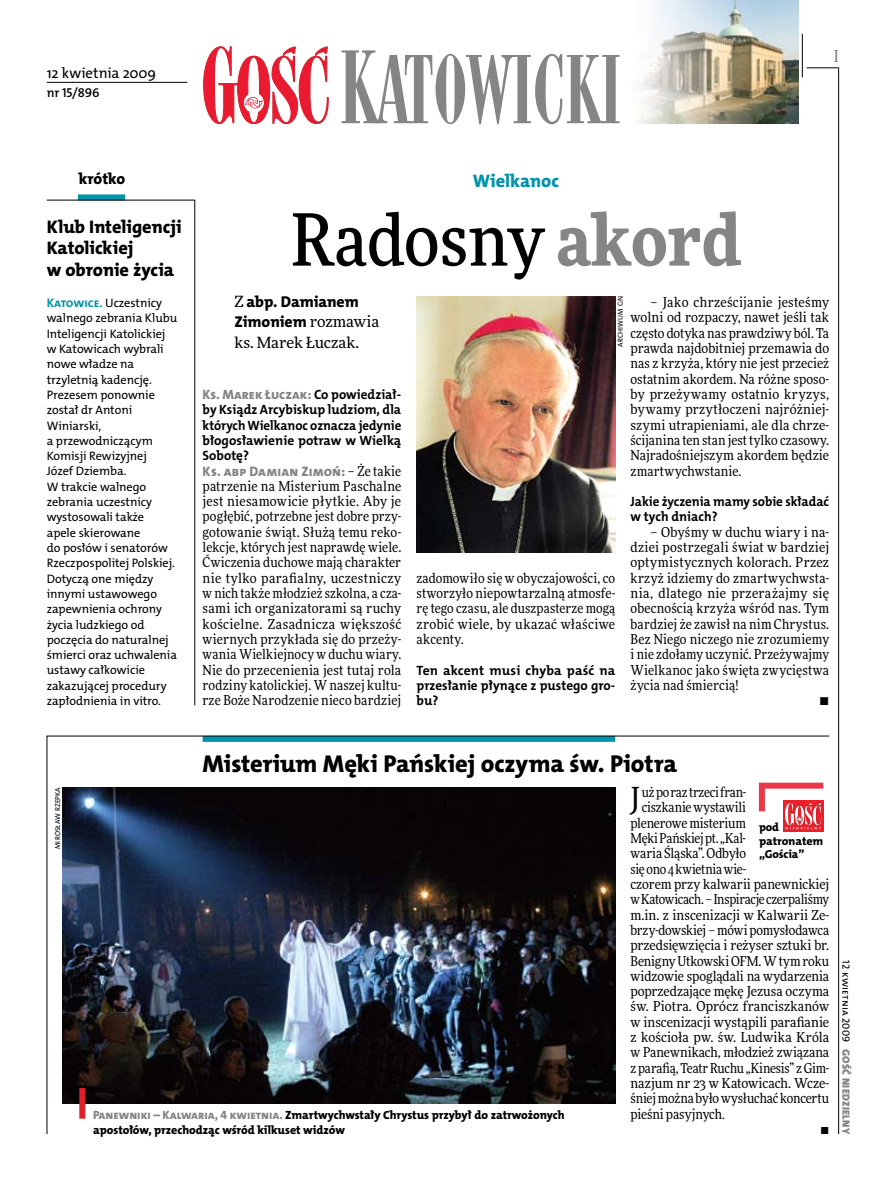
<style>
.page{position:relative;width:893px;height:1191px;background:#fff}
.page>*{position:absolute;margin:0;border:0;box-sizing:border-box;transform-origin:0 0}
.t1{font:500 72px "Freeday Narrow";color:#000}
.t2{font:24.45px "The Mix HP8 Ex Bld";letter-spacing:.005em;color:#000}
.t3{font:18.3px/21.6px "The Mix HP8 Ex Bld";letter-spacing:.01em;color:#000}
.t4{font:18.3px "The Mix HP8 Ex Bld";color:#0093aa}
.t5{font:500 16.5px "Freeday Narrow";color:#858486;scale:.9 1}
.t6{font:15.75px/20.4px "The Mix HP8 Ex Bld";letter-spacing:.01em;color:#000}
.t7{font:15.45px "Freeday News";letter-spacing:-.01em;color:#000}
.t8{font:14.85px "The Mix HP5 Plain";color:#000}
.t9{font:13.65px/15.3px "Freeday Narrow News";letter-spacing:.005em;color:#000;text-align:justify}
.t10{font:13.65px "Freeday Narrow News";letter-spacing:-.015em;color:#000}
.t11{font:13.65px "Freeday Narrow News";letter-spacing:-.02em;color:#000}
.t12{font:13.65px "Freeday Narrow News";letter-spacing:.025em;color:#000}
.t13{font:13.65px "The Mix HP8 Ex Bld";letter-spacing:.01em;color:#858486}
.t14{font:13.5px/15.3px "The Mix HP7 Bld";color:#000;text-align:justify}
.t15{font:13.5px "The Mix HP8 Ex Bld";color:#858486}
.t16{font:12.9px "The Mix HP6 Se Bld";letter-spacing:-.01em;color:#000}
.t17{font:12.3px/15.3px "The Mix HP5 Plain";letter-spacing:-.005em;color:#000}
.t18{font:12.3px "Freeday Narrow News";color:#000}
.t19{font:12px/15.3px "The Mix HP8 Ex Bld";letter-spacing:-.005em;color:#000}
.t20{font:11.7px/13.5px "The Mix HP8 Ex Bld";letter-spacing:.02em;color:#000}
.t21{font:10.5px "The Mix HP9 Blk";letter-spacing:.025em;color:#858486}
.t22{font:10.5px "The Mix HP5 Plain";letter-spacing:.02em;color:#000}
.t23{font:7.2px "The Mix HP5 Plain";letter-spacing:.015em;color:#000}
.s1{font-family:"The Mix HP7 Bld";font-size:12.6px;color:#0093aa}
.s2{font-weight:900;color:#858486}
.s3{font-family:"Freeday News";font-size:15.45px}
.s4{font-family:"The Mix HP7 Bld";color:#000}
.s5{font-family:"Freeday Narrow News";color:#000}
.s6{font-size:30.45px}
.s7{font-size:12.3px}
.s8{color:#858486}
</style>
<div class="page">
<hr style="left:838px;top:68px;width:1px;height:1066px;background:#000">
<hr style="left:802px;top:34px;width:1px;height:43px;background:#000">
<hr style="left:806px;top:68px;width:33px;height:1px;background:#000">
<svg style="left:47px;top:735px;width:783px;height:399px"></svg>
<hr style="left:47px;top:82px;width:140px;height:1px;background:#000">
<img style="left:639px;top:0;width:159px;height:123px">
<svg style="left:203px;top:46px;width:126px;height:78px"></svg>
<svg style="left:342px;top:50px;width:277px;height:74px"></svg>
<img style="left:62px;top:787px;width:553px;height:316px">
<div style="left:79px;top:1088px;width:6px;height:30px;background:#df1f2a"></div>
<img style="left:416px;top:296px;width:199px;height:256px">
<div style="left:78px;top:194px;width:47px;height:6px;background:#0093aa"></div>
<svg style="left:46px;top:200px;width:149px;height:505px"></svg>
<div style="left:783px;top:800px;width:40px;height:31px;background:#ea202c"></div>
<svg style="left:756px;top:779px;width:73px;height:50px"></svg>
<p class="t8" style="left:47px;top:63px;width:111px">12 kwietnia 2009</p>
<p class="t16" style="left:47px;top:85px;width:54px">nr 15/896</p>
<p class="t5" style="left:834px;top:46px;width:6px">I</p>
<p class="t6" style="left:79px;top:168px;width:48px">krótko</p>
<h3 class="t3" style="left:47px;top:216px;width:136px">Klub Inteligencji<br>Katolickiej<br>w obronie życia</h3>
<p class="t17" style="left:47px;top:295px;width:132px"><span class="s1">Katowice.</span> U czestnicy walnego zebrania Klubu<br>I nteligencji Katolickiej w Katowicach wybrali nowe władze na trzyletnią kadencję.<br>Prezesem ponownie został dr Antoni<br>Winiarski,<br>a przewodniczącym<br>Komisji Rewizyjnej<br>Józef Dziemba.<br>W trakcie walnego zebrania uczestnicy wystosowali także<br>apele skierowane<br>do posłów i senatorów<br>Rzeczpospolitej Polskiej.<br>Dotyczą one między innymi ustawowego zapewnienia ochrony życia ludzkiego od poczęcia do naturalnej śmierci oraz uchwalenia ustawy całkowicie zakazującej procedury zapłodnienia in vitro.</p>
<h3 class="t4" style="left:473px;top:169px;width:88px">Wielkanoc</h3>
<h1 class="t1" style="left:291px;top:195px;width:451px">Radosny <span class="s2">akord</span></h1>
<p class="t6" style="left:234px;top:291px;width:146px"><span class="s3">Z</span> abp. Damianem<br>Zimoniem <span class="s3">rozmawia</span></p>
<p class="t7" style="left:234px;top:332px;width:126px">ks. Marek Łuczak.</p>
<p class="t15" style="left:203px;top:386px;width:200px">Ks. Marek Łuczak: <span class="s4">Co powiedział-</span></p>
<p class="t14" style="left:203px;top:402px;width:200px">by Ksiądz Arcybiskup ludziom, dla których Wielkanoc oznacza jedynie błogosławienie potraw w Wielką Sobotę?</p>
<p class="t13" style="left:203px;top:462px;width:200px">Ks. abp Damian Zimoń: <span class="s5">– Że takie</span></p>
<p class="t9" style="left:203px;top:478px;width:200px">patrzenie na Misterium Paschalne jest niesamowicie płytkie. Aby je pogłębić, potrzebne jest dobre przy&shy;gotowanie świąt. Służą temu reko&shy;lekcje, których jest naprawdę wiele.<br>Ćwiczenia duchowe mają charakter nie tylko parafialny, uczestniczy w nich także młodzież szkolna, a cza&shy;sami ich organizatorami są ruchy kościelne. Zasadnicza większość wiernych przykłada się do przeży&shy;wania Wielkiejnocy w duchu wiary.<br>Nie do przecenienia jest tutaj rola rodziny katolickiej. W naszej kultu&shy;rze Boże Narodzenie nieco bardziej</p>
<p class="t9" style="left:630px;top:294px;width:200px;text-indent:20px">– Jako chrześcijanie jesteśmy wolni od rozpaczy, nawet jeśli tak często dotyka nas prawdziwy ból. Ta prawda najdobitniej przemawia do nas z krzyża, który nie jest przecież ostatnim akordem. Na różne sposo&shy;by przeżywamy ostatnio kryzys, bywamy przytłoczeni najróżniej&shy;szymi utrapieniami, ale dla chrze&shy;ścijanina ten stan jest tylko czasowy.<br>Najradośniejszym akordem będzie zmartwychwstanie.</p>
<p class="t14" style="left:630px;top:494px;width:200px">Jakie życzenia mamy sobie składać w tych dniach?</p>
<p class="t9" style="left:650px;top:524px;width:181px">– Obyśmy w duchu wiary i na-</p>
<p class="t9" style="left:630px;top:539px;width:200px">dziei postrzegali świat w bardziej</p>
<p class="t9" style="left:630px;top:555px;width:200px">optymistycznych kolorach. Przez</p>
<p class="t9" style="left:630px;top:570px;width:200px">krzyż idziemy do zmartwychwsta-</p>
<p class="t12" style="left:630px;top:585px;width:200px">nia, dlatego nie przerażajmy się</p>
<p class="t9" style="left:630px;top:600px;width:200px">obecnością krzyża wśród nas. Tym</p>
<p class="t9" style="left:630px;top:616px;width:200px">bardziej że zawisł na nim Chrystus.</p>
<p class="t9" style="left:630px;top:631px;width:200px">Bez Niego niczego nie zrozumiemy</p>
<p class="t9" style="left:630px;top:646px;width:200px">i nie zdołamy uczynić. Przeżywajmy</p>
<p class="t9" style="left:630px;top:662px;width:200px">Wielkanoc jako święta zwycięstwa</p>
<p class="t9" style="left:630px;top:677px;width:110px">życia nad śmiercią!</p>
<p class="t9" style="left:820px;top:692px;width:11px">•</p>
<p class="t23" style="left:616px;top:347px;width:52px;rotate:-90deg">archiwum GN</p>
<p class="t9" style="left:417px;top:570px;width:200px">zadomowiło się w obyczajowości, co stworzyło niepowtarzalną atmosfe&shy;rę tego czasu, ale duszpasterze mogą zrobić wiele, by ukazać właściwe akcenty.</p>
<p class="t14" style="left:417px;top:662px;width:200px">Ten akcent musi chyba paść na przesłanie płynące z pustego gro&shy;bu?</p>
<p class="t23" style="left:53px;top:849px;width:63px;rotate:-90deg">Mirosław rzepka</p>
<h2 class="t2" style="left:203px;top:747px;width:476px">Misterium Męki Pańskiej oczyma św. Piotra</h2>
<p class="t9" style="left:630px;top:784px;width:117px"><span class="s6">J</span>uż po raz trzeci fran-</p>
<p class="t9" style="left:642px;top:799px;width:106px">ciszkanie wystawili</p>
<p class="t10" style="left:630px;top:814px;width:117px">plenerowe misterium</p>
<p class="t11" style="left:630px;top:829px;width:117px">Męki Pańskiej pt. „Kal-</p>
<p class="t9" style="left:630px;top:845px;width:117px">waria Śląska”. Odbyło</p>
<p class="t10" style="left:630px;top:860px;width:117px">się ono 4 kwietnia wie-</p>
<p class="t9" style="left:630px;top:876px;width:200px">czorem przy kalwarii panewnickiej</p>
<p class="t11" style="left:630px;top:891px;width:200px">wKatowicach. – Inspiracje czerpaliśmy</p>
<p class="t9" style="left:630px;top:907px;width:200px">m.in. z inscenizacji w Kalwarii Ze-</p>
<p class="t10" style="left:630px;top:921px;width:200px">brzy-dowskiej – mówi pomysłodawca</p>
<p class="t9" style="left:630px;top:937px;width:200px">przedsięwzięcia i reżyser sztuki br.</p>
<p class="t9" style="left:630px;top:953px;width:200px">Benigny Utkowski OFM. Wtym roku</p>
<p class="t9" style="left:630px;top:968px;width:200px">widzowie spoglądali na wydarzenia</p>
<p class="t9" style="left:630px;top:983px;width:200px">poprzedzające mękę Jezusa oczyma</p>
<p class="t9" style="left:630px;top:998px;width:200px">św. Piotra. Oprócz franciszkanów</p>
<p class="t9" style="left:630px;top:1014px;width:200px">w inscenizacji wystąpili parafianie</p>
<p class="t9" style="left:630px;top:1029px;width:200px">z kościoła pw. św. Ludwika Króla</p>
<p class="t9" style="left:630px;top:1044px;width:200px">w Panewnikach, młodzież związana</p>
<p class="t9" style="left:630px;top:1060px;width:200px">z parafią, Teatr Ruchu „Kinesis” zGim-</p>
<p class="t9" style="left:630px;top:1075px;width:200px">nazjum nr 23 w Katowicach. Wcze-</p>
<p class="t9" style="left:630px;top:1090px;width:200px">śniej można było wysłuchać koncertu</p>
<p class="t9" style="left:630px;top:1106px;width:96px">pieśni pasyjnych<span class="s7">.</span></p>
<p class="t18" style="left:820px;top:1122px;width:10px">•</p>
<p class="t20" style="left:759px;top:820px;width:65px">pod patronatem „Gościa”</p>
<p class="t19" style="left:93px;top:1107px;width:473px"><span class="s8">Panewniki – Kalwaria, 4 kwietnia.</span> Zmartwychwstały Chrystus przybył do zatrwożonych apostołów, przechodząc wśród kilkuset widzów</p>
<p class="t22" style="left:853px;top:960px;width:83px;rotate:90deg">12 kwietnia 2009</p>
<p class="t21" style="left:853px;top:1049px;width:86px;rotate:90deg">Gość Niedzielny</p>
</div>
